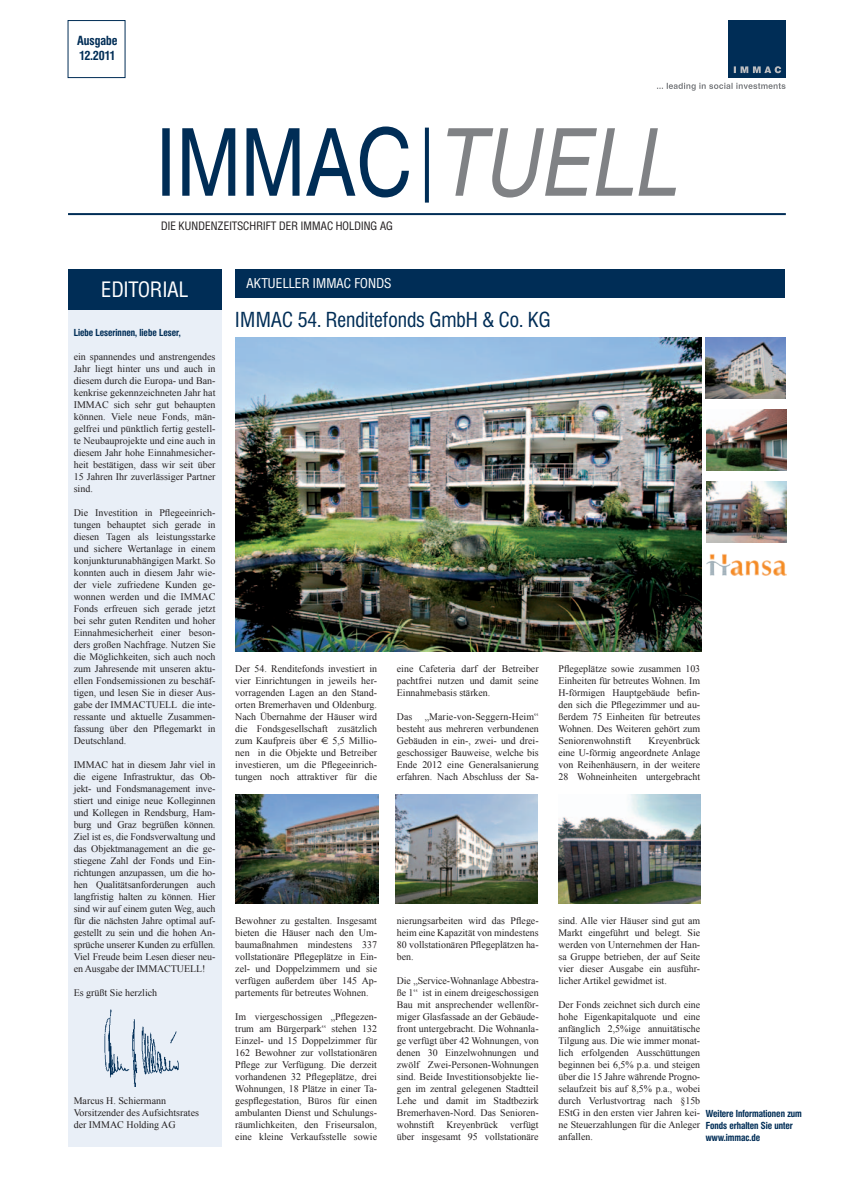
<style>
.page{position:relative;width:842px;height:1191px;background:#fff}
.page>*{position:absolute;margin:0;border:0;box-sizing:border-box;transform-origin:0 0}
.t1{font:condensed 94px "Helvetica";color:#002d56}
.t2{font:22px "Helvetica Two BQ";color:#fff}
.t3{font:21.4px "Helvetica Two BQ";color:#002d56}
.t4{font:14px "Helvetica Two BQ";letter-spacing:.02em;color:#fff}
.t5{font:700 13px/15.6px "Helvetica Two BQ";color:#002d56}
.t6{font:12px "Helvetica Two BQ";letter-spacing:.02em;color:#231f20}
.t7{font:10px/12px "Times New Roman";color:#231f20;text-align:justify}
.t8{font:700 10px/12px "Helvetica Two BQ";color:#002d56}
.s1{font-style:italic;color:#808285}
.s2{font-family:"Euro Sans"}
</style>
<div class="page">
<svg style="left:425px;top:128px;width:4px;height:75px"></svg>
<div style="left:68px;top:307px;width:153px;height:839px;background:#e9eff7"></div>
<hr style="left:68px;top:213px;width:718px;height:2px;background:#002d56">
<div style="left:235px;top:269px;width:550px;height:29px;background:#002d56"></div>
<div style="left:68px;top:269px;width:153px;height:41px;background:#002d56"></div>
<img style="left:104px;top:1009px;width:75px;height:77px">
<div style="left:729px;top:21px;width:57px;height:57px;background:#002d56"></div>
<svg style="left:657px;top:83px;width:128px;height:8px"></svg>
<svg style="left:734px;top:66px;width:47px;height:7px"></svg>
<img style="left:235px;top:337px;width:466px;height:314px">
<div style="left:68px;top:20px;width:57px;height:58px;border:1px solid #002d56"></div>
<img style="left:706px;top:554px;width:81px;height:21px">
<img style="left:558px;top:795px;width:142px;height:108px">
<img style="left:706px;top:337px;width:80px;height:62px">
<img style="left:706px;top:409px;width:80px;height:62px">
<img style="left:235px;top:794px;width:143px;height:109px">
<img style="left:706px;top:481px;width:80px;height:61px">
<img style="left:396px;top:794px;width:142px;height:109px">
<h3 class="t5" style="left:77px;top:33px;width:42px">Ausgabe<br>12.2011</h3>
<h1 class="t1" style="left:155px;top:108px;width:522px">IMMAC <span class="s1">TUELL</span></h1>
<p class="t6" style="left:161px;top:219px;width:233px">DIE KUNDENZEITSCHRIFT DER IMMAC HOLDING AG</p>
<h2 class="t2" style="left:101px;top:277px;width:10px">EDIT</h2>
<h2 class="t2" style="left:138px;top:277px;width:51px">ORIAL</h2>
<p class="t8" style="left:74px;top:327px;width:108px">Liebe Leserinnen, liebe Leser,</p>
<p class="t7" style="left:74px;top:350px;width:143px">ein spannendes und anstrengendes Jahr liegt hinter uns und auch in diesem durch die Europa- und Ban&shy;kenkrise gekennzeichneten Jahr hat IMMAC sich sehr gut behaupten können. Viele neue Fonds, män&shy;gelfrei und pünktlich fertig gestell&shy;te Neubauprojekte und eine auch in diesem Jahr hohe Einnahmesicher&shy;heit bestätigen, dass wir seit über 15 Jahren Ihr zuverlässiger Partner sind.</p>
<p class="t7" style="left:74px;top:506px;width:143px">Die Investition in Pflegeeinrich&shy;tungen behauptet sich gerade in diesen Tagen als leistungsstarke und sichere Wertanlage in einem konjunkturunabhängigen Markt. So konnten auch in diesem Jahr wie&shy;der viele zufriedene Kunden ge&shy;wonnen werden und die IMMAC Fonds erfreuen sich gerade jetzt bei sehr guten Renditen und hoher Einnahmesicherheit einer beson&shy;ders großen Nachfrage. Nutzen Sie die Möglichkeiten, sich auch noch zum Jahresende mit unseren aktu&shy;ellen Fondsemissionen zu beschäf&shy;tigen, und lesen Sie in dieser Aus&shy;gabe der IMMACTUELL die inte&shy;ressante und aktuelle Zusammen&shy;fassung über den Pflegemarkt in Deutschland.</p>
<p class="t7" style="left:74px;top:758px;width:143px">IMMAC hat in diesem Jahr viel in die eigene Infrastruktur, das Ob&shy;jekt- und Fondsmanagement inve&shy;stiert und einige neue Kolleginnen und Kollegen in Rendsburg, Ham&shy;burg und Graz begrüßen können.<br>Ziel ist es, die Fondsverwaltung und das Objektmanagement an die ge&shy;stiegene Zahl der Fonds und Ein&shy;richtungen anzupassen, um die ho&shy;hen Qualitätsanforderungen auch langfristig halten zu können. Hier sind wir auf einem guten Weg, auch für die nächsten Jahre optimal auf&shy;gestellt zu sein und die hohen An&shy;sprüche unserer Kunden zu erfüllen.<br>Viel Freude beim Lesen dieser neu&shy;en Ausgabe der IMMACTUELL!</p>
<p class="t7" style="left:74px;top:986px;width:85px">Es grüßt Sie herzlich</p>
<p class="t7" style="left:74px;top:1094px;width:127px;text-align:left">Marcus H. Schiermann<br>Vorsitzender des Aufsichtsrates der IMMAC Holding AG</p>
<h3 class="t4" style="left:247px;top:275px;width:75px">AKTUELLER IMMAC</h3>
<h3 class="t4" style="left:354px;top:275px;width:38px">FONDS</h3>
<h3 class="t3" style="left:235px;top:306px;width:13px">IMMAC</h3>
<h3 class="t3" style="left:298px;top:306px;width:254px">54. RENDITEFONDS GMBH &amp; CO. KG</h3>
<p class="t7" style="left:235px;top:662px;width:143px">Der 54. Renditefonds investiert in vier Einrichtungen in jeweils her&shy;vorragenden Lagen an den Stand&shy;orten Bremerhaven und Oldenburg.<br>Nach Übernahme der Häuser wird die Fondsgesellschaft zusätzlich zum Kaufpreis über <span class="s2">€</span> 5,5 Millio&shy;nen in die Objekte und Betreiber investieren, um die Pflegeeinrich&shy;tungen noch attraktiver für die</p>
<p class="t7" style="left:397px;top:662px;width:143px">eine Cafeteria darf der Betreiber pachtfrei nutzen und damit seine Einnahmebasis stärken.</p>
<p class="t7" style="left:397px;top:710px;width:143px">Das „Marie-von-Seggern-Heim“ besteht aus mehreren verbundenen Gebäuden in ein-, zwei- und drei&shy;geschossiger Bauweise, welche bis Ende 2012 eine Generalsanierung erfahren. Nach Abschluss der Sa-</p>
<p class="t7" style="left:558px;top:662px;width:143px">Pflegeplätze sowie zusammen 103<br>Einheiten für betreutes Wohnen. Im H-förmigen Hauptgebäude befin&shy;den sich die Pflegezimmer und au&shy;ßerdem 75 Einheiten für betreutes Wohnen. Des Weiteren gehört zum Seniorenwohnstift</p>
<p class="t7" style="left:558px;top:734px;width:143px;text-indent:90px">Kreyenbrück eine U-förmig angeordnete Anlage von Reihenhäusern, in der weitere 28 Wohneinheiten untergebracht</p>
<p class="t7" style="left:235px;top:914px;width:143px">Bewohner zu gestalten. Insgesamt bieten die Häuser nach den Um&shy;baumaßnahmen mindestens 337 vollstationäre Pflegeplätze in Ein&shy;zel- und Doppelzimmern und sie verfügen außerdem über 145 Ap&shy;partements für betreutes Wohnen.</p>
<p class="t7" style="left:235px;top:1010px;width:143px">Im viergeschossigen „Pflegezen&shy;trum am Bürgerpark“ stehen 132<br>Einzel- und 15 Doppelzimmer für 162 Bewohner zur vollstationären Pflege zur Verfügung. Die derzeit vorhandenen 32 Pflegeplätze, drei Wohnungen, 18 Plätze in einer Ta&shy;gespflegestation, Büros für einen ambulanten Dienst und Schulungs&shy;räumlichkeiten, den Friseursalon, eine kleine Verkaufsstelle sowie</p>
<p class="t7" style="left:397px;top:914px;width:143px">nierungsarbeiten wird das Pflege&shy;heim eine Kapazität von mindestens 80 vollstationären Pflegeplätzen ha&shy;ben.</p>
<p class="t7" style="left:397px;top:974px;width:143px">Die „Service-Wohnanlage Abbestra&shy;ße 1“ ist in einem dreigeschossigen Bau mit ansprechender wellenför&shy;miger Glasfassade an der Gebäude&shy;front untergebracht. Die Wohnanla&shy;ge verfügt über 42 Wohnungen, von denen 30 Einzelwohnungen und zwölf Zwei-Personen-Wohnungen sind. Beide Investitionsobjekte lie&shy;gen im zentral gelegenen Stadtteil Lehe und damit im Stadtbezirk Bremerhaven-Nord. Das Senioren&shy;wohnstift Kreyenbrück verfügt über insgesamt 95 vollstationäre</p>
<p class="t7" style="left:558px;top:914px;width:143px">sind. Alle vier Häuser sind gut am Markt eingeführt und belegt. Sie werden von Unternehmen der Han&shy;sa Gruppe betrieben, der auf Seite vier dieser Ausgabe ein ausführ&shy;licher Artikel gewidmet ist.</p>
<p class="t7" style="left:558px;top:998px;width:143px">Der Fonds zeichnet sich durch eine hohe Eigenkapitalquote und eine anfänglich 2,5%ige annuitätische Tilgung aus. Die wie immer monat&shy;lich erfolgenden Ausschüttungen beginnen bei 6,5% p.a. und steigen über die 15 Jahre währende Progno&shy;selaufzeit bis auf 8,5% p.a., wobei durch Verlustvortrag nach §15b EStG in den ersten vier Jahren kei&shy;ne Steuerzahlungen für die Anleger anfallen.</p>
<p class="t8" style="left:706px;top:1107px;width:97px">Weitere Informationen zum<br>Fonds erhalten Sie unter www.immac.de</p>
</div>
